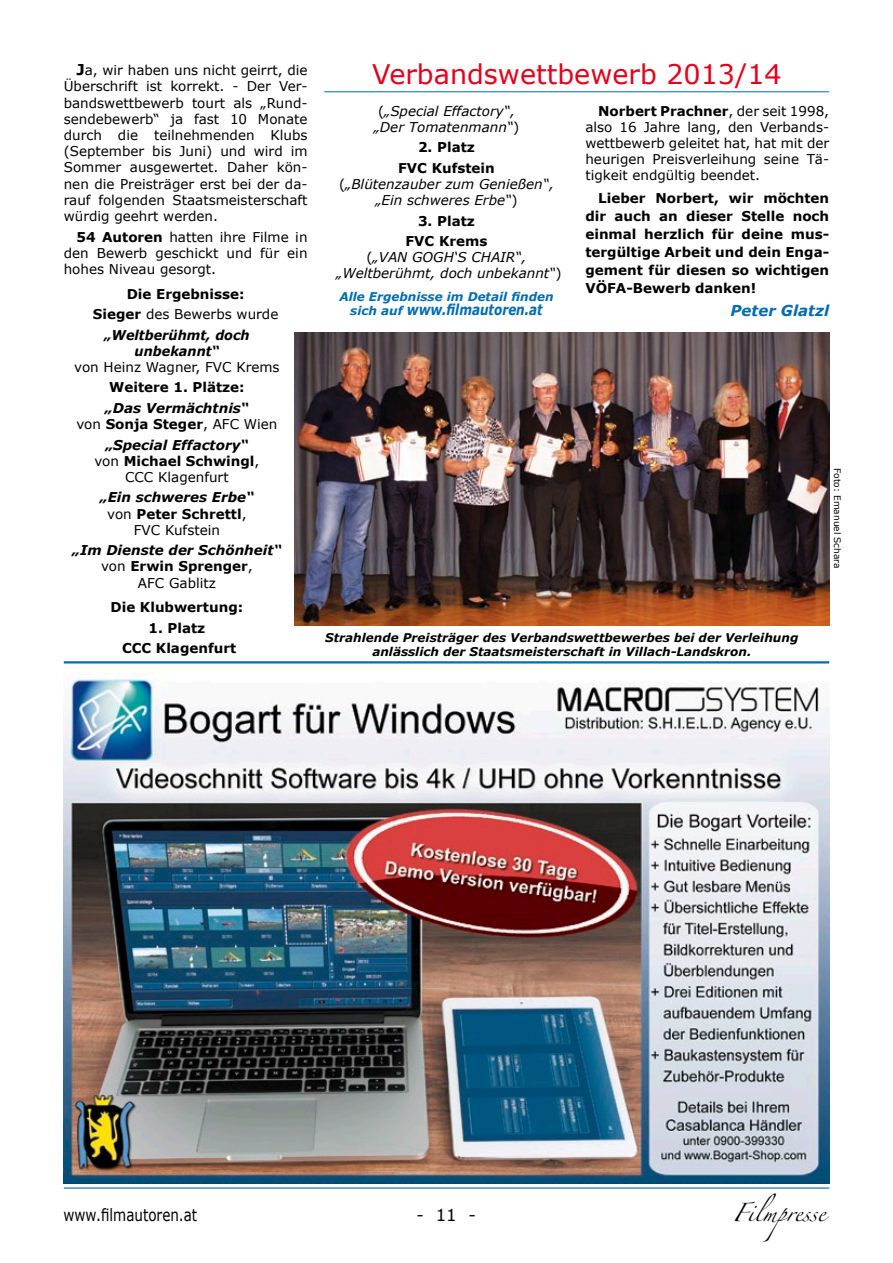
<style>
.page{position:relative;width:893px;height:1263px;background:#fff}
.page>*{position:absolute;margin:0;border:0;box-sizing:border-box;transform-origin:0 0}
.t1{font:27px "Verdana";color:#e3001b}
.t2{font:16.8px "Verdana";color:#000;scale:.8 1}
.t3{font:16.5px "Zapfino";color:#000}
.t4{font:16.5px "Verdana";color:#000}
.t5{font:italic 700 15px "Verdana";color:#006cb3;scale:.8 1}
.t6{font:italic 700 15px "Verdana";color:#006cb3}
.t7{font:13.5px/16.2px "Verdana";color:#000;text-align:justify}
.t8{font:700 13.5px/18px "Verdana";color:#000;text-align:center}
.t9{font:italic 700 13.5px/16.2px "Verdana";color:#000;text-align:center}
.t10{font:italic 13.5px/16.2px "Verdana";color:#000;text-align:center}
.t11{font:italic 700 13.5px "Verdana";color:#000;scale:.95 1}
.t12{font:italic 700 12px/14.4px "Verdana";color:#000;text-align:center}
.t13{font:italic 700 12px "Verdana";color:#006cb3}
.t14{font:9px "Verdana";color:#000}
.s1{font-weight:700;font-size:15px}
.s2{font-weight:700}
.s3{font-weight:400;font-style:normal}
.s4{font-style:normal}
.s5{font-size:12px}
</style>
<div class="page">
<hr style="left:64px;top:1187px;width:765px;height:1px;background:#006cb3">
<hr style="left:64px;top:661px;width:765px;height:2px;background:#006cb3">
<hr style="left:324px;top:91px;width:505px;height:1px;background:#006cb3">
<img style="left:64px;top:675px;width:765px;height:508px">
<img style="left:294px;top:333px;width:535px;height:293px">
<p class="t7" style="left:64px;top:62px;width:245px;text-indent:13px"><span class="s1">J</span>a, wir haben uns nicht geirrt, die Überschrift ist korrekt. - Der Ver&shy;bandswettbewerb tourt als „Rund&shy;sendebewerb“ ja fast 10 Monate durch die teilnehmenden Klubs (September bis Juni) und wird im Sommer ausgewertet. Daher kön&shy;nen die Preisträger erst bei der da&shy;rauf folgenden Staatsmeisterschaft würdig geehrt werden.</p>
<p class="t7" style="left:64px;top:228px;width:245px;text-indent:13px"><span class="s2">54 Autoren</span> hatten ihre Filme in den Bewerb geschickt und für ein hohes Niveau gesorgt.</p>
<p class="t8" style="left:127px;top:284px;width:119px">Die Ergebnisse:</p>
<p class="t7" style="left:93px;top:306px;width:187px"><span class="s2">Sieger</span> des Bewerbs wurde</p>
<p class="t11" style="left:104px;top:325px;width:155px">„Weltberühmt, doch</p>
<p class="t11" style="left:135px;top:341px;width:91px">unbekannt“</p>
<p class="t7" style="left:74px;top:359px;width:207px">von Heinz Wagner, FVC Krems</p>
<p class="t8" style="left:109px;top:378px;width:137px">Weitere 1. Plätze:</p>
<p class="t9" style="left:76px;top:400px;width:203px">„Das Vermächtnis“<br><span class="s3">von</span> <span class="s4">Sonja Steger</span><span class="s3">, AFC Wien</span></p>
<p class="t9" style="left:94px;top:436px;width:167px">„Special Effactory“ <span class="s3">von</span> <span class="s4">Michael Schwingl</span><span class="s3">,<br>CCC Klagenfurt</span></p>
<p class="t9" style="left:100px;top:489px;width:156px">„Ein schweres Erbe“ <span class="s3">von</span> <span class="s4">Peter Schrettl</span><span class="s3">,<br>FVC Kufstein</span></p>
<p class="t9" style="left:72px;top:542px;width:211px">„Im Dienste der Schönheit“ <span class="s3">von</span> <span class="s4">Erwin Sprenger</span><span class="s3">,<br>AFC Gablitz</span></p>
<p class="t8" style="left:111px;top:598px;width:134px">Die Klubwertung:</p>
<p class="t8" style="left:122px;top:617px;width:116px;line-height:20.4px">1. Platz<br>CCC Klagenfurt</p>
<h1 class="t1" style="left:372px;top:56px;width:411px">Verbandswettbewerb 2013/14</h1>
<p class="t10" style="left:374px;top:102px;width:147px"><span class="s4">(</span>„Special Effactory“, „Der Tomatenmann“<span class="s4">)</span></p>
<p class="t8" style="left:398px;top:137px;width:98px;line-height:20.4px">2. Platz<br>FVC Kufstein</p>
<p class="t10" style="left:339px;top:176px;width:216px"><span class="s4">(</span>„Blütenzauber zum Genießen“, „Ein schweres Erbe“<span class="s4">)</span></p>
<p class="t8" style="left:406px;top:210px;width:83px;line-height:20.4px">3. Platz<br>FVC Krems</p>
<p class="t10" style="left:336px;top:249px;width:227px"><span class="s4">(</span>„VAN GOGH‘S CHAIR“, „Weltberühmt, doch unbekannt“<span class="s4">)</span></p>
<p class="t13" style="left:339px;top:288px;width:216px">Alle Ergebnisse im Detail finden</p>
<p class="t5" style="left:350px;top:299px;width:242px"><span class="s5">sich auf</span> www.filmautoren.at</p>
<p class="t7" style="left:585px;top:102px;width:245px;text-indent:13px"><span class="s2">Norbert Prachner</span>, der seit 1998, also 16 Jahre lang, den Verbands&shy;wettbewerb geleitet hat, hat mit der heurigen Preisverleihung seine Tä&shy;tigkeit endgültig beendet.</p>
<p class="t8" style="left:585px;top:188px;width:245px;text-align:justify;text-indent:13px">Lieber Norbert, wir möchten dir auch an dieser Stelle noch einmal herzlich für deine mus&shy;tergültige Arbeit und dein Enga&shy;gement für diesen so wichtigen VÖFA-Bewerb danken!</p>
<p class="t6" style="left:731px;top:300px;width:100px">Peter Glatzl</p>
<p class="t14" style="left:843px;top:468px;width:101px;rotate:90deg">Foto: Emanuel Schara</p>
<p class="t12" style="left:325px;top:630px;width:475px">Strahlende Preisträger des Verbandswettbewerbes bei der Verleihung anlässlich der Staatsmeisterschaft in Villach-Landskron.</p>
<p class="t2" style="left:64px;top:1203px;width:169px">www.filmautoren.at</p>
<p class="t4" style="left:417px;top:1203px;width:61px">- 11 -</p>
<p class="t3" style="left:733px;top:1205px;width:95px">Filmpresse</p>
</div>
